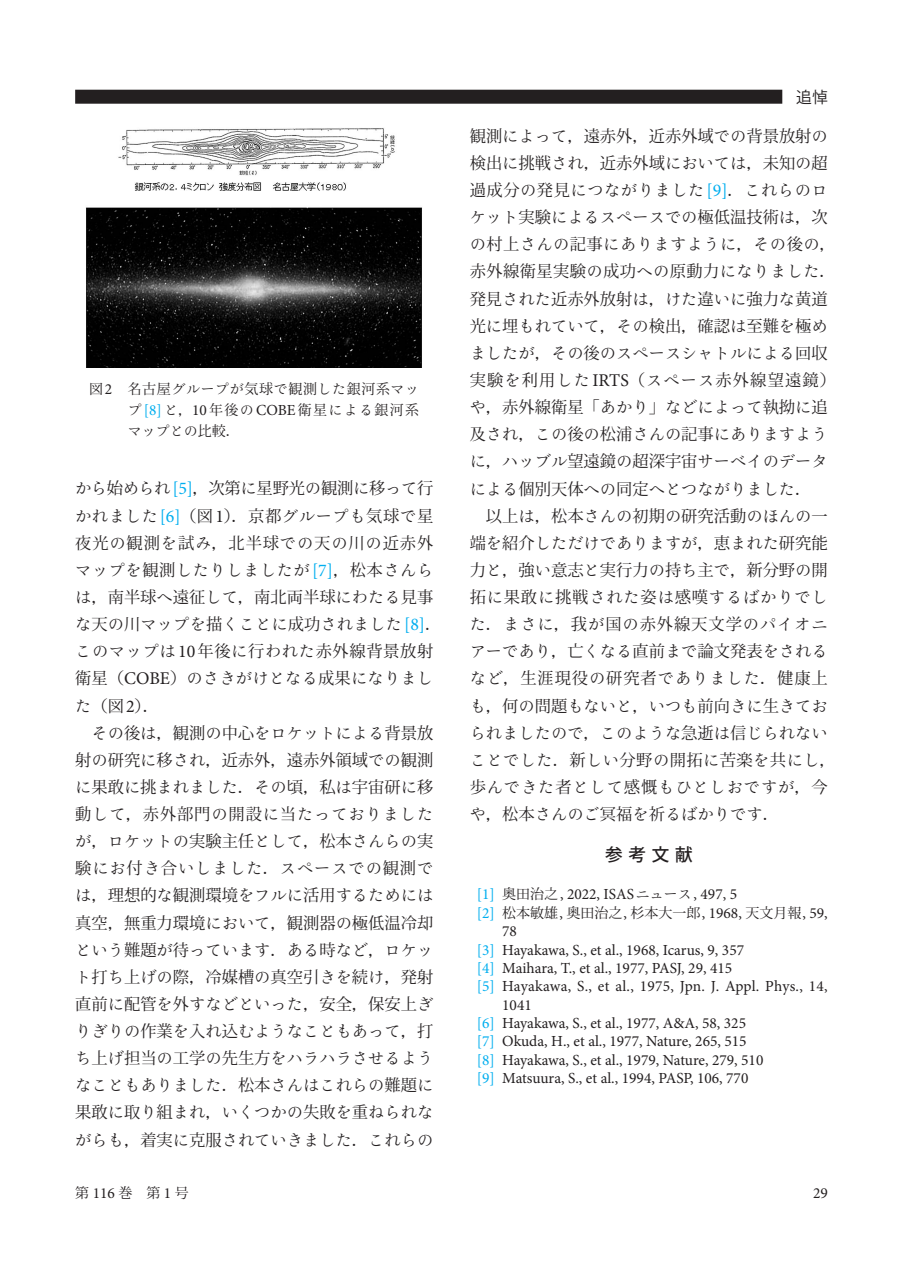
<style>
.page{position:relative;width:903px;height:1275px;background:#fff}
.page>*{position:absolute;margin:0;border:0;box-sizing:border-box;transform-origin:0 0}
.t1{font:500 17.5px "Koz Go Pr 6 N";color:#231f20}
.t2{font:16.28px/27.1px "Ryo Text Plus N";color:#231f20;text-align:justify}
.t3{font:16.28px/27.1px "Koz Min Pr 6 N";color:#231f20}
.t4{font:16.28px/27.1px "Ryo Text Plus N";letter-spacing:.025em;color:#231f20}
.t5{font:16.28px "Ryo Text Plus N";letter-spacing:.03em;color:#231f20}
.t6{font:16.28px "Koz Min Pr 6 N";letter-spacing:.055em;color:#231f20}
.t7{font:16.28px "Koz Min Pr 6 N";letter-spacing:.065em;color:#231f20}
.t8{font:15.75px "Koz Go Pr 6 N";color:#231f20}
.t9{font:15.4px "Minion Pro";color:#231f20}
.t10{font:15.4px "Minion Pro";letter-spacing:.02em;color:#231f20}
.t11{font:14px/21px "Koz Min Pr 6 N";letter-spacing:.045em;color:#231f20;text-align:right}
.t12{font:14px "Koz Min Pr 6 N";color:#231f20}
.t13{font:14px "Ryo Text Plus N";color:#231f20}
.s1{font-family:"Minion Pro";font-size:15.4px}
.s2{font-family:"Ryo Text Plus N"}
.s3{font-family:"Minion Pro";font-size:15.4px;color:#00aeef}
.s4{font-family:"Koz Min Pr 6 N"}
.s5{font-family:"Minion Pro";font-size:17.85px;color:#00aeef}
.s6{font-family:"Minion Pro";font-size:17.85px}
.s7{color:#00aeef}
.s8{font-family:"Koz Min Pr 6 N";font-size:14px}
.s9{font-family:"Ryo Text Plus N";font-size:14px}
</style>
<div class="page">
<img style="left:86px;top:128px;width:336px;height:240px">
<svg style="left:75px;top:89px;width:708px;height:15px"></svg>
<div style="left:75px;top:90px;width:707px;height:14px;background:#231f20"></div>
<p class="t11" style="left:89px;top:379px;width:332px">図<span class="s1">2</span> 名古屋<span class="s2">グループが</span>気球<span class="s2">で</span>観測<span class="s2">した</span>銀河系<span class="s2">マップ</span><span class="s3">[8]</span><span class="s2">と</span>，<span class="s1">10</span>年後<span class="s2">の</span><span class="s1">COBE</span>衛星<span class="s2">による</span>銀河系</p>
<p class="t13" style="left:128px;top:422px;width:113px">マップとの<span class="s4">比較．</span></p>
<p class="t3" style="left:75px;top:475px;width:360px"><span class="s2">から</span>始<span class="s2">められ</span><span class="s5">[5]</span>，次第<span class="s2">に</span>星野光<span class="s2">の</span>観測<span class="s2">に</span>移<span class="s2">って</span>行</p>
<p class="t5" style="left:75px;top:505px;width:360px">かれました<span class="s5">[6]</span><span class="s4">（図</span><span class="s6">1</span><span class="s4">）．京都</span>グループも<span class="s4">気球</span>で<span class="s4">星</span></p>
<p class="t6" style="left:75px;top:534px;width:360px">夜光<span class="s2">の</span>観測<span class="s2">を</span>試<span class="s2">み</span>，北半球<span class="s2">での</span>天<span class="s2">の</span>川<span class="s2">の</span>近赤外</p>
<p class="t5" style="left:75px;top:560px;width:360px">マップを<span class="s4">観測</span>したりしましたが<span class="s5">[7]</span><span class="s4">，松本</span>さんら</p>
<p class="t3" style="left:75px;top:584px;width:360px"><span class="s2">は</span>，南半球<span class="s2">へ</span>遠征<span class="s2">して</span>，南北両半球<span class="s2">にわたる</span>見事</p>
<p class="t2" style="left:75px;top:611px;width:368px;text-align:left">な<span class="s4">天</span>の<span class="s4">川</span>マップを<span class="s4">描</span>くことに<span class="s4">成功</span>されました<span class="s5">[8]</span><span class="s4">．</span>このマップは<span class="s6">10</span><span class="s4">年後</span>に<span class="s4">行</span>われた<span class="s4">赤外線背景放射衛星（</span><span class="s6">COBE</span><span class="s4">）</span>のさきがけとなる<span class="s4">成果</span>になりまし</p>
<p class="t3" style="left:75px;top:692px;width:85px"><span class="s2">た</span>（図<span class="s6">2</span>）．</p>
<p class="t2" style="left:91px;top:719px;width:343px">その<span class="s4">後</span>は<span class="s4">，観測</span>の<span class="s4">中心</span>をロケットによる<span class="s4">背景放</span></p>
<p class="t3" style="left:75px;top:747px;width:360px">射<span class="s2">の</span>研究<span class="s2">に</span>移<span class="s2">され</span>，近赤外，遠赤外領域<span class="s2">での</span>観測</p>
<p class="t2" style="left:75px;top:773px;width:360px">に<span class="s4">果敢</span>に<span class="s4">挑</span>まれました<span class="s4">．</span>その<span class="s4">頃，私</span>は<span class="s4">宇宙研</span>に<span class="s4">移動</span>して<span class="s4">，赤外部門</span>の<span class="s4">開設</span>に<span class="s4">当</span>たっておりましたが<span class="s4">，</span>ロケットの<span class="s4">実験主任</span>として<span class="s4">，松本</span>さんらの<span class="s4">実験</span>にお<span class="s4">付</span>き<span class="s4">合</span>いしました<span class="s4">．</span>スペースでの<span class="s4">観測</span>では<span class="s4">，理想的</span>な<span class="s4">観測環境</span>をフルに<span class="s4">活用</span>するためには</p>
<p class="t3" style="left:75px;top:909px;width:360px">真空，無重力環境<span class="s2">において</span>，観測器<span class="s2">の</span>極低温冷却</p>
<p class="t2" style="left:75px;top:936px;width:360px">という<span class="s4">難題</span>が<span class="s4">待</span>っています<span class="s4">．</span>ある<span class="s4">時</span>など<span class="s4">，</span>ロケッ</p>
<p class="t3" style="left:75px;top:964px;width:360px"><span class="s2">ト</span>打<span class="s2">ち</span>上<span class="s2">げの</span>際，冷媒槽<span class="s2">の</span>真空引<span class="s2">きを</span>続<span class="s2">け</span>，発射直前<span class="s2">に</span>配管<span class="s2">を</span>外<span class="s2">すなどといった</span>，安全，保安上<span class="s2">ぎ</span></p>
<p class="t2" style="left:75px;top:1018px;width:360px">りぎりの<span class="s4">作業</span>を<span class="s4">入</span>れ<span class="s4">込</span>むようなこともあって<span class="s4">，打</span>ち<span class="s4">上</span>げ<span class="s4">担当</span>の<span class="s4">工学</span>の<span class="s4">先生方</span>をハラハラさせるようなこともありました<span class="s4">．松本</span>さんはこれらの<span class="s4">難題</span>に<span class="s4">果敢</span>に<span class="s4">取</span>り<span class="s4">組</span>まれ<span class="s4">，</span>いくつかの<span class="s4">失敗</span>を<span class="s4">重</span>ねられながらも<span class="s4">，着実</span>に<span class="s4">克服</span>されていきました<span class="s4">．</span>これらの</p>
<p class="t8" style="left:796px;top:88px;width:33px">追悼</p>
<p class="t3" style="left:470px;top:123px;width:360px">観測<span class="s2">によって</span>，遠赤外，近赤外域<span class="s2">での</span>背景放射<span class="s2">の</span>検出<span class="s2">に</span>挑戦<span class="s2">され</span>，近赤外域<span class="s2">においては</span>，未知<span class="s2">の</span>超</p>
<p class="t4" style="left:470px;top:177px;width:368px"><span class="s4">過成分</span>の<span class="s4">発見</span>につながりました<span class="s5">[9]</span><span class="s4">．</span>これらのロケット<span class="s4">実験</span>によるスペースでの<span class="s4">極低温技術</span>は<span class="s4">，次</span>の<span class="s4">村上</span>さんの<span class="s4">記事</span>にありますように<span class="s4">，</span>その<span class="s4">後</span>の<span class="s4">，</span></p>
<p class="t3" style="left:470px;top:258px;width:368px">赤外線衛星実験<span class="s2">の</span>成功<span class="s2">への</span>原動力<span class="s2">になりました</span>．発見<span class="s2">された</span>近赤外放射<span class="s2">は</span>，<span class="s2">けた</span>違<span class="s2">いに</span>強力<span class="s2">な</span>黄道光<span class="s2">に</span>埋<span class="s2">もれていて</span>，<span class="s2">その</span>検出，確認<span class="s2">は</span>至難<span class="s2">を</span>極<span class="s2">め</span></p>
<p class="t2" style="left:470px;top:339px;width:360px">ましたが<span class="s4">，</span>その<span class="s4">後</span>のスペースシャトルによる<span class="s4">回収</span></p>
<p class="t7" style="left:470px;top:371px;width:368px">実験<span class="s2">を</span>利用<span class="s2">した</span><span class="s6">IRTS</span>（<span class="s2">スペース</span>赤外線望遠鏡）</p>
<p class="t2" style="left:470px;top:394px;width:360px">や<span class="s4">，赤外線衛星「</span>あかり<span class="s4">」</span>などによって<span class="s4">執拗</span>に<span class="s4">追及</span>され<span class="s4">，</span>この<span class="s4">後</span>の<span class="s4">松浦</span>さんの<span class="s4">記事</span>にありますように<span class="s4">，</span>ハッブル<span class="s4">望遠鏡</span>の<span class="s4">超深宇宙</span>サーベイのデータによる<span class="s4">個別天体</span>への<span class="s4">同定</span>へとつながりました<span class="s4">．</span></p>
<p class="t3" style="left:486px;top:502px;width:343px">以上<span class="s2">は</span>，松本<span class="s2">さんの</span>初期<span class="s2">の</span>研究活動<span class="s2">のほんの</span>一</p>
<p class="t2" style="left:470px;top:529px;width:360px"><span class="s4">端</span>を<span class="s4">紹介</span>しただけでありますが<span class="s4">，恵</span>まれた<span class="s4">研究能</span></p>
<p class="t3" style="left:470px;top:557px;width:360px">力<span class="s2">と</span>，強<span class="s2">い</span>意志<span class="s2">と</span>実行力<span class="s2">の</span>持<span class="s2">ち</span>主<span class="s2">で</span>，新分野<span class="s2">の</span>開</p>
<p class="t2" style="left:470px;top:584px;width:360px"><span class="s4">拓</span>に<span class="s4">果敢</span>に<span class="s4">挑戦</span>された<span class="s4">姿</span>は<span class="s4">感嘆</span>するばかりでした<span class="s4">．</span>まさに<span class="s4">，我</span>が<span class="s4">国</span>の<span class="s4">赤外線天文学</span>のパイオニアーであり<span class="s4">，亡</span>くなる<span class="s4">直前</span>まで<span class="s4">論文発表</span>をされる</p>
<p class="t6" style="left:470px;top:669px;width:360px"><span class="s2">など</span>，生涯現役<span class="s2">の</span>研究者<span class="s2">でありました</span>．健康上</p>
<p class="t2" style="left:470px;top:692px;width:368px;text-align:left">も<span class="s4">，何</span>の<span class="s4">問題</span>もないと<span class="s4">，</span>いつも<span class="s4">前向</span>きに<span class="s4">生</span>きておられましたので<span class="s4">，</span>このような<span class="s4">急逝</span>は<span class="s4">信</span>じられないことでした<span class="s4">．新</span>しい<span class="s4">分野</span>の<span class="s4">開拓</span>に<span class="s4">苦楽</span>を<span class="s4">共</span>にし<span class="s4">，歩</span>んできた<span class="s4">者</span>として<span class="s4">感慨</span>もひとしおですが<span class="s4">，今</span>や<span class="s4">，松本</span>さんのご<span class="s4">冥福</span>を<span class="s4">祈</span>るばかりです<span class="s4">．</span></p>
<p class="t1" style="left:605px;top:845px;width:89px">参考文献</p>
<p class="t9" style="left:477px;top:884px;width:262px"><span class="s7">[1]</span> <span class="s8">奥田治之</span>, 2022, ISAS<span class="s9">ニュース</span>, 497, 5</p>
<p class="t12" style="left:477px;top:905px;width:353px"><span class="s3">[2]</span> 松本敏雄<span class="s1">,</span> 奥田治之<span class="s1">,</span> 杉本大一郎<span class="s1">, 1968,</span> 天文月報<span class="s1">, 59,</span></p>
<p class="t9" style="left:502px;top:921px;width:16px">78</p>
<p class="t9" style="left:477px;top:939px;width:269px"><span class="s7">[3]</span> Hayakawa, S., et al., 1968, Icarus, 9, 357</p>
<p class="t9" style="left:477px;top:958px;width:257px"><span class="s7">[4]</span> Maihara, T., et al., 1977, PASJ, 29, 415</p>
<p class="t10" style="left:477px;top:976px;width:352px"><span class="s7">[5]</span> Hayakawa, S., et al., 1975, Jpn. J. Appl. Phys., 14,</p>
<p class="t9" style="left:502px;top:994px;width:31px">1041</p>
<p class="t9" style="left:477px;top:1013px;width:271px"><span class="s7">[6]</span> Hayakawa, S., et al., 1977, A&amp;A, 58, 325</p>
<p class="t9" style="left:477px;top:1031px;width:271px"><span class="s7">[7]</span> Okuda, H., et al., 1977, Nature, 265, 515</p>
<p class="t9" style="left:477px;top:1049px;width:288px"><span class="s7">[8]</span> Hayakawa, S., et al., 1979, Nature, 279, 510</p>
<p class="t9" style="left:477px;top:1068px;width:273px"><span class="s7">[9]</span> Matsuura, S., et al., 1994, PASP, 106, 770</p>
<p class="t12" style="left:75px;top:1185px;width:115px">第 <span class="s1">116</span> 巻　第 <span class="s1">1</span> 号</p>
<p class="t9" style="left:813px;top:1182px;width:16px">29</p>
</div>
